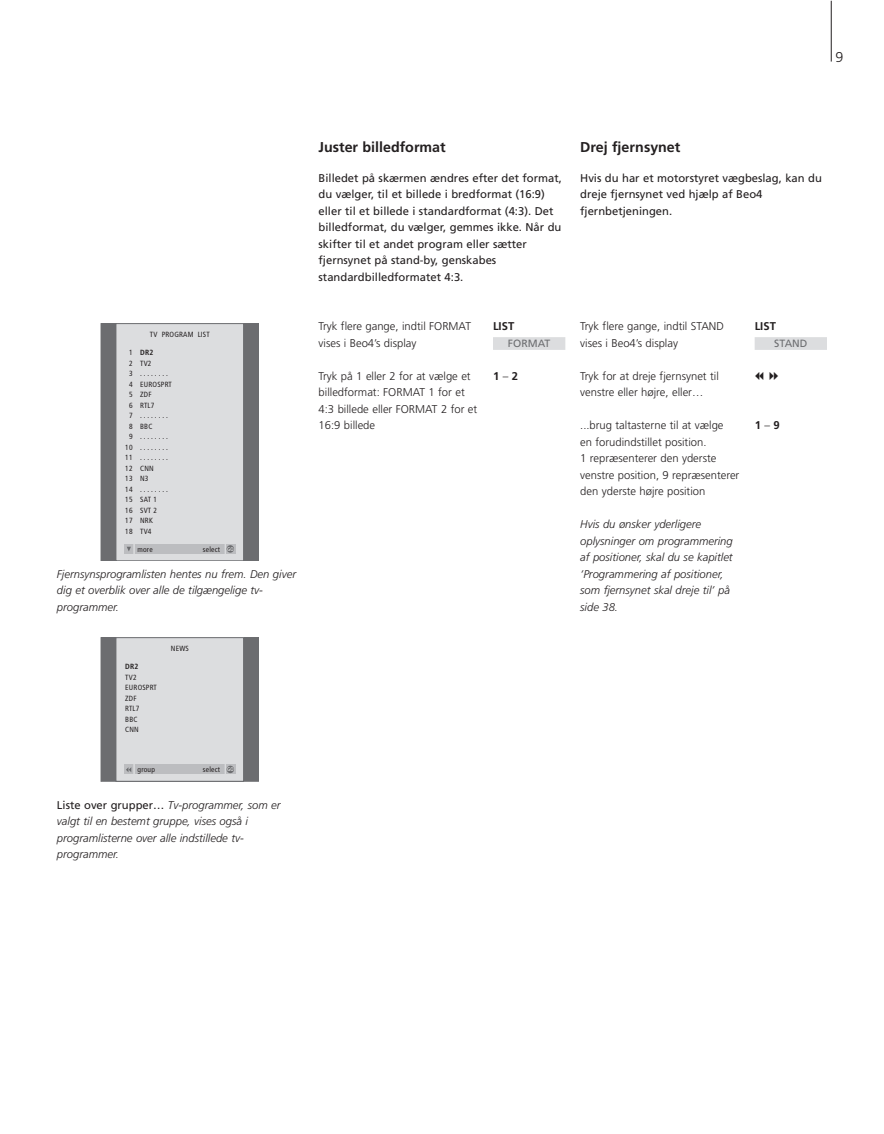
<style>
.page{position:relative;width:884px;height:1134px;background:#fff}
.page>*{position:absolute;margin:0;border:0;box-sizing:border-box;transform-origin:0 0}
.t1{font:700 14.25px "Frutiger";color:#231f20}
.t2{font:300 14.25px "Frutiger";color:#231f20}
.t3{font:300 11.25px/16.5px "Frutiger";color:#231f20}
.t4{font:italic 300 11.25px/16.5px "Frutiger";color:#231f20}
.t5{font:11.25px/16.5px "Frutiger";color:#231f20}
.t6{font:700 11.25px "Frutiger";color:#231f20}
.t7{font:10.5px "Frutiger";color:#6c6d70}
.t8{font:9.75px "My Zapf Dingbats";color:#231f20;scale:.6 1}
.t9{font:condensed 7.5px/10.5px "Frutiger";letter-spacing:.025em;color:#231f20}
.t10{font:700 condensed 7.5px "Frutiger";letter-spacing:.025em;color:#231f20}
.s1{font-weight:400}
.s2{font-weight:400;font-style:normal}
.s3{font-weight:300}
</style>
<div class="page">
<hr style="left:831px;top:1px;width:1px;height:61px;background:#231f20">
<div style="left:101px;top:324px;width:157px;height:236px;background:#6c6d70"></div>
<div style="left:116px;top:324px;width:127px;height:236px;background:#dcdddf"></div>
<div style="left:116px;top:323px;width:128px;height:237px;border:1px solid #6c6d70"></div>
<div style="left:124px;top:544px;width:111px;height:10px;background:#bcbdc0"></div>
<div style="left:226px;top:545px;width:8px;height:8px;background:#6c6d70;border-radius:50%"></div>
<svg style="left:127px;top:544px;width:8px;height:10px"></svg>
<div style="left:101px;top:638px;width:157px;height:143px;background:#6c6d70"></div>
<div style="left:116px;top:638px;width:127px;height:143px;background:#dcdddf"></div>
<div style="left:116px;top:637px;width:128px;height:144px;border:1px solid #6c6d70"></div>
<div style="left:124px;top:765px;width:111px;height:9px;background:#bcbdc0"></div>
<div style="left:226px;top:766px;width:8px;height:7px;background:#6c6d70;border-radius:50%"></div>
<svg style="left:126px;top:764px;width:9px;height:10px"></svg>
<div style="left:754px;top:337px;width:73px;height:13px;background:#dcdddf"></div>
<div style="left:493px;top:337px;width:72px;height:13px;background:#dcdddf"></div>
<p class="t2" style="left:835px;top:51px;width:9px">9</p>
<p class="t9" style="left:150px;top:329px;width:61px">TV PROGRAM LIST</p>
<p class="t10" style="left:129px;top:350px;width:26px"><span class="s1">1</span> DR2</p>
<p class="t9" style="left:129px;top:359px;width:24px">2 TV2</p>
<p class="t9" style="left:129px;top:369px;width:40px">3 . . . . . . . .</p>
<p class="t9" style="left:129px;top:380px;width:44px">4 EUROSPRT</p>
<p class="t9" style="left:129px;top:390px;width:24px">5 ZDF</p>
<p class="t9" style="left:129px;top:401px;width:27px">6 RTL7</p>
<p class="t9" style="left:129px;top:411px;width:40px">7 . . . . . . . .</p>
<p class="t9" style="left:129px;top:422px;width:25px">8 BBC</p>
<p class="t9" style="left:129px;top:432px;width:40px">9 . . . . . . . .</p>
<p class="t9" style="left:125px;top:443px;width:44px">10 . . . . . . . .</p>
<p class="t9" style="left:125px;top:453px;width:44px">11 . . . . . . . .</p>
<p class="t9" style="left:125px;top:464px;width:30px">12 CNN</p>
<p class="t9" style="left:125px;top:474px;width:25px">13 N3</p>
<p class="t9" style="left:125px;top:485px;width:44px">14 . . . . . . . .</p>
<p class="t9" style="left:125px;top:495px;width:33px">15 SAT 1</p>
<p class="t9" style="left:125px;top:506px;width:33px">16 SVT 2</p>
<p class="t9" style="left:125px;top:516px;width:29px">17 NRK</p>
<p class="t9" style="left:125px;top:527px;width:28px">18 TV4</p>
<p class="t9" style="left:137px;top:545px;width:17px">more</p>
<p class="t9" style="left:203px;top:545px;width:32px">select <sup>GO</sup></p>
<p class="t4" style="left:57px;top:567px;width:241px">Fjernsynsprogramlisten hentes nu frem. Den giver dig et overblik over alle de tilgængelige tv&shy;programmer.</p>
<p class="t9" style="left:171px;top:643px;width:19px">NEWS</p>
<p class="t10" style="left:125px;top:664px;width:15px">DR2</p>
<p class="t9" style="left:125px;top:673px;width:33px">TV2<br>EUROSPRT<br>ZDF<br>RTL7<br>BBC<br>CNN</p>
<p class="t9" style="left:137px;top:765px;width:19px">group</p>
<p class="t9" style="left:203px;top:765px;width:32px">select <sup>GO</sup></p>
<p class="t4" style="left:57px;top:798px;width:225px"><span class="s2">Liste over grupper…</span> Tv-programmer, som er valgt til en bestemt gruppe, vises også i programlisterne over alle indstillede tv&shy;programmer.</p>
<p class="t1" style="left:318px;top:141px;width:129px">Juster billedformat</p>
<p class="t5" style="left:318px;top:171px;width:245px">Billedet på skærmen ændres efter det format, du vælger, til et billede i bredformat (16:9) eller til et billede i standardformat (4:3). Det billedformat, du vælger, gemmes ikke. Når du skifter til et andet program eller sætter fjernsynet på stand-by, genskabes standardbilledformatet 4:3.</p>
<p class="t3" style="left:318px;top:319px;width:154px">Tryk flere gange, indtil FORMAT vises i Beo4’s display</p>
<p class="t3" style="left:318px;top:369px;width:160px">Tryk på 1 eller 2 for at vælge et billedformat: FORMAT 1 for et<br>4:3 billede eller FORMAT 2 for et<br>16:9 billede</p>
<p class="t6" style="left:493px;top:322px;width:23px">LIST</p>
<p class="t7" style="left:508px;top:339px;width:44px">FORMAT</p>
<p class="t6" style="left:493px;top:371px;width:27px">1 <span class="s3">–</span> 2</p>
<p class="t1" style="left:580px;top:141px;width:102px">Drej fjernsynet</p>
<p class="t5" style="left:580px;top:171px;width:243px">Hvis du har et motorstyret vægbeslag, kan du dreje fjernsynet ved hjælp af Beo4 fjernbetjeningen.</p>
<p class="t3" style="left:580px;top:319px;width:145px">Tryk flere gange, indtil STAND vises i Beo4’s display</p>
<p class="t3" style="left:580px;top:369px;width:140px">Tryk for at dreje fjernsynet til venstre eller højre, eller…</p>
<p class="t3" style="left:580px;top:418px;width:161px">...brug taltasterne til at vælge<br>en forudindstillet position.<br>1 repræsenterer den yderste venstre position, 9 repræsenterer den yderste højre position</p>
<p class="t4" style="left:580px;top:517px;width:154px">Hvis du ønsker yderligere oplysninger om programmering af positioner, skal du se kapitlet ‘Programmering af positioner, som fjernsynet skal dreje til’ på side 38.</p>
<p class="t6" style="left:754px;top:322px;width:23px">LIST</p>
<p class="t7" style="left:774px;top:339px;width:35px">STAND</p>
<p class="t8" style="left:754px;top:372px;width:41px">▲▲ ▼▼</p>
<p class="t6" style="left:754px;top:421px;width:27px">1 <span class="s3">–</span> 9</p>
</div>
